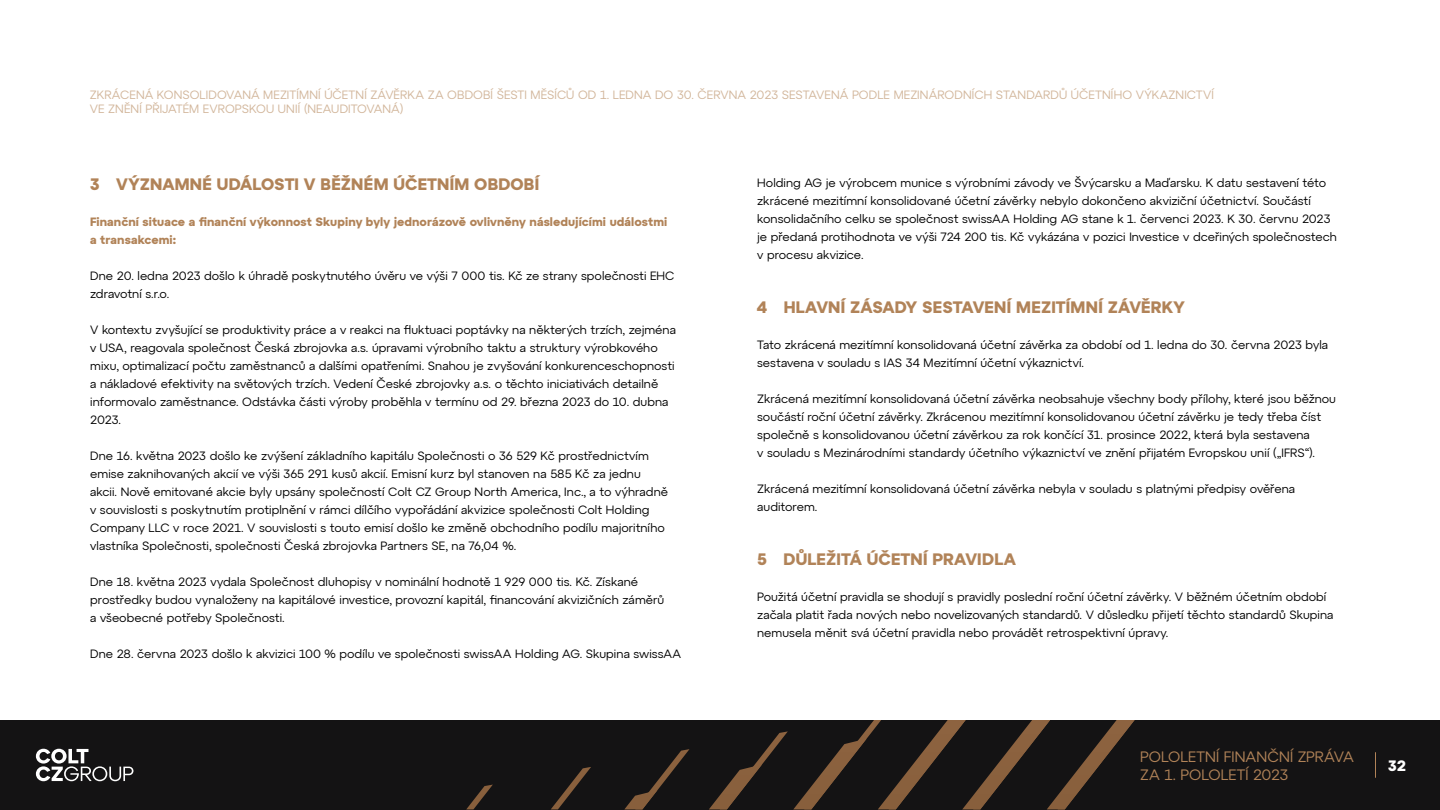
<style>
.page{position:relative;width:1440px;height:810px;background:#fff}
.page>*{position:absolute;margin:0;border:0;box-sizing:border-box;transform-origin:0 0}
.t1{font:700 16.5px "Atyp Colt CZ";letter-spacing:.01em;color:#b18358}
.t2{font:15px/18px "Atyp Colt CZ";letter-spacing:.005em;color:#b18358}
.t3{font:700 15px "Atyp Colt CZ";color:#fff}
.t4{font:12px/18px "Atyp Colt CZ";color:#000}
.t5{font:12px/14.4px "Atyp Colt CZ";letter-spacing:.005em;color:#d2b69b}
.t6{font:700 12px/18px "Atyp Colt CZ";letter-spacing:.005em;color:#b18358}
</style>
<div class="page">
<div style="left:0;top:720px;width:1440px;height:90px;background:#141314"></div>
<svg style="left:466px;top:785px;width:27px;height:24px"></svg>
<svg style="left:551px;top:767px;width:40px;height:42px"></svg>
<svg style="left:625px;top:749px;width:64px;height:60px"></svg>
<svg style="left:709px;top:720px;width:426px;height:89px"></svg>
<svg style="left:36px;top:749px;width:97px;height:32px"></svg>
<svg style="left:1375px;top:752px;width:1px;height:26px"></svg>
<p class="t5" style="left:90px;top:87px;width:1126px">ZKRÁCENÁ KONSOLIDOVANÁ MEZITÍMNÍ ÚČETNÍ ZÁVĚRKA ZA OBDOBÍ ŠESTI MĚSÍCŮ OD 1. LEDNA DO 30. ČERVNA 2023 SESTAVENÁ PODLE MEZINÁRODNÍCH STANDARDŮ ÚČETNÍHO VÝKAZNICTVÍ<br>VE ZNĚNÍ PŘIJATÉM EVROPSKOU UNIÍ (NEAUDITOVANÁ)</p>
<h1 class="t1" style="left:90px;top:171px;width:451px">3 VÝZNAMNÉ UDÁLOSTI V BĚŽNÉM ÚČETNÍM OBDOBÍ</h1>
<p class="t6" style="left:90px;top:212px;width:579px">Finanční situace a finanční výkonnost Skupiny byly jednorázově ovlivněny následujícími událostmi a transakcemi:</p>
<p class="t4" style="left:90px;top:266px;width:586px">Dne 20. ledna 2023 došlo k úhradě poskytnutého úvěru ve výši 7 000 tis. Kč ze strany společnosti EHC zdravotní s.r.o.</p>
<p class="t4" style="left:90px;top:320px;width:587px">V kontextu zvyšující se produktivity práce a v reakci na fluktuaci poptávky na některých trzích, zejména v USA, reagovala společnost Česká zbrojovka a.s. úpravami výrobního taktu a struktury výrobkového mixu, optimalizací počtu zaměstnanců a dalšími opatřeními. Snahou je zvyšování konkurenceschopnosti a nákladové efektivity na světových trzích. Vedení České zbrojovky a.s. o těchto iniciativách detailně informovalo zaměstnance. Odstávka části výroby proběhla v termínu od 29. března 2023 do 10. dubna 2023.</p>
<p class="t4" style="left:90px;top:446px;width:579px">Dne 16. května 2023 došlo ke zvýšení základního kapitálu Společnosti o 36 529 Kč prostřednictvím emise zaknihovaných akcií ve výši 365 291 kusů akcií. Emisní kurz byl stanoven na 585 Kč za jednu akcii. Nově emitované akcie byly upsány společností Colt CZ Group North America, Inc., a to výhradně v souvislosti s poskytnutím protiplnění v rámci dílčího vypořádání akvizice společnosti Colt Holding Company LLC v roce 2021. V souvislosti s touto emisí došlo ke změně obchodního podílu majoritního vlastníka Společnosti, společnosti Česká zbrojovka Partners SE, na 76,04 %.</p>
<p class="t4" style="left:90px;top:572px;width:576px">Dne 18. května 2023 vydala Společnost dluhopisy v nominální hodnotě 1 929 000 tis. Kč. Získané prostředky budou vynaloženy na kapitálové investice, provozní kapitál, financování akvizičních záměrů a všeobecné potřeby Společnosti.</p>
<p class="t4" style="left:90px;top:644px;width:593px">Dne 28. června 2023 došlo k akvizici 100 % podílu ve společnosti swissAA Holding AG. Skupina swissAA</p>
<p class="t4" style="left:757px;top:173px;width:581px">Holding AG je výrobcem munice s výrobními závody ve Švýcarsku a Maďarsku. K datu sestavení této zkrácené mezitímní konsolidované účetní závěrky nebylo dokončeno akviziční účetnictví. Součástí konsolidačního celku se společnost swissAA Holding AG stane k 1. červenci 2023. K 30. červnu 2023 je předaná protihodnota ve výši 724 200 tis. Kč vykázána v pozici Investice v dceřiných společnostech v procesu akvizice.</p>
<h1 class="t1" style="left:757px;top:294px;width:429px">4 HLAVNÍ ZÁSADY SESTAVENÍ MEZITÍMNÍ ZÁVĚRKY</h1>
<p class="t4" style="left:757px;top:335px;width:573px">Tato zkrácená mezitímní konsolidovaná účetní závěrka za období od 1. ledna do 30. června 2023 byla sestavena v souladu s IAS 34 Mezitímní účetní výkaznictví.</p>
<p class="t4" style="left:757px;top:389px;width:580px">Zkrácená mezitímní konsolidovaná účetní závěrka neobsahuje všechny body přílohy, které jsou běžnou součástí roční účetní závěrky. Zkrácenou mezitímní konsolidovanou účetní závěrku je tedy třeba číst společně s konsolidovanou účetní závěrkou za rok končící 31. prosince 2022, která byla sestavena<br>v souladu s Mezinárodními standardy účetního výkaznictví ve znění přijatém Evropskou unií („IFRS“).</p>
<p class="t4" style="left:757px;top:479px;width:539px">Zkrácená mezitímní konsolidovaná účetní závěrka nebyla v souladu s platnými předpisy ověřena auditorem.</p>
<h1 class="t1" style="left:757px;top:546px;width:260px">5 DŮLEŽITÁ ÚČETNÍ PRAVIDLA</h1>
<p class="t4" style="left:757px;top:587px;width:578px">Použitá účetní pravidla se shodují s pravidly poslední roční účetní závěrky. V běžném účetním období začala platit řada nových nebo novelizovaných standardů. V důsledku přijetí těchto standardů Skupina nemusela měnit svá účetní pravidla nebo provádět retrospektivní úpravy.</p>
<p class="t2" style="left:1140px;top:747px;width:215px">POLOLETNÍ FINANČNÍ ZPRÁVA<br>ZA 1. POLOLETÍ 2023</p>
<p class="t3" style="left:1388px;top:754px;width:19px">32</p>
</div>
